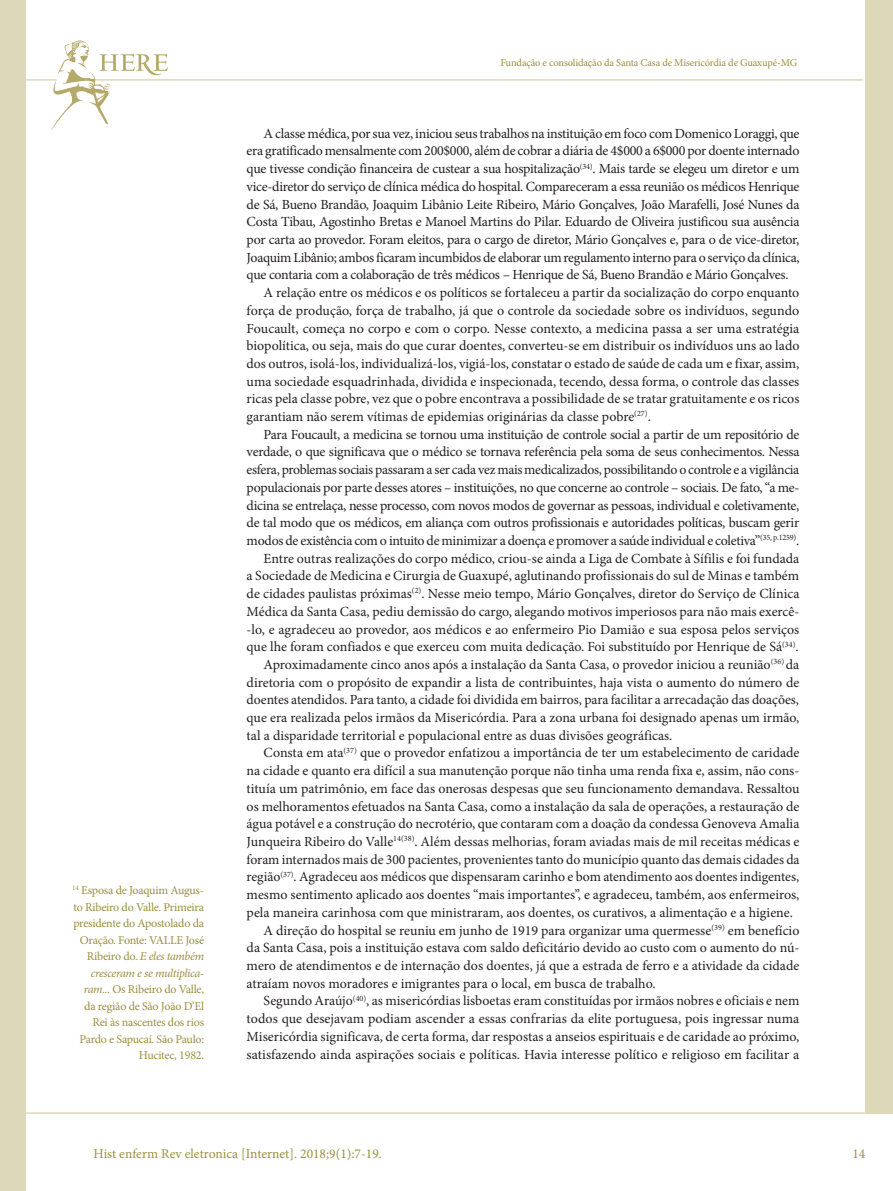
<style>
.page{position:relative;width:893px;height:1191px;background:#fff}
.page>*{position:absolute;margin:0;border:0;box-sizing:border-box;transform-origin:0 0}
.t1{font:13.95px "Minion Pro";letter-spacing:-.005em;color:#231f20}
.t2{font:13.95px "Minion Pro";letter-spacing:-.025em;color:#231f20}
.t3{font:13.5px "Minion Pro";color:#9b8f3f}
.t4{font:12px/16.5px "Minion Pro";letter-spacing:-.02em;color:#9b8f3f;text-align:right}
.t5{font:10.5px "Minion Pro";letter-spacing:-.015em;color:#9b8f3f}
.s1{font-style:italic}
</style>
<div class="page">
<hr style="left:0;top:1112px;width:893px;height:1px;background:#ded8bb">
<hr style="left:0;top:79px;width:863px;height:2px;background:#ded8bb">
<div style="left:865px;top:0;width:28px;height:1113px;background:#ded8bb"></div>
<div style="left:0;top:0;width:26px;height:1191px;background:#ded8bb"></div>
<svg style="left:50px;top:40px;width:118px;height:91px"></svg>
<p class="t4" style="left:72px;top:882px;width:133px"><sup>14</sup> Esposa de Joaquim Augus&shy;to Ribeiro do Valle. Primeira presidente do Apostolado da<br>Oração. Fonte: VALLE José<br>Ribeiro do. <span class="s1">E eles também cresceram e se multiplica&shy;ram...</span> Os Ribeiro do Valle, da região de São João D’El<br>Rei às nascentes dos rios<br>Pardo e Sapucaí. São Paulo:<br>Hucitec, 1982.</p>
<p class="t5" style="left:500px;top:56px;width:298px">Fundação e consolidação da Santa Casa de Misericórdia de Guaxupé-MG</p>
<p class="t1" style="left:264px;top:124px;width:537px">A classe médica, por sua vez, iniciou seus trabalhos na instituição em foco com Domenico Loraggi, que</p>
<p class="t1" style="left:247px;top:142px;width:554px">era gratificado mensalmente com 200$000, além de cobrar a diária de 4$000 a 6$000 por doente internado</p>
<p class="t1" style="left:247px;top:159px;width:554px">que tivesse condição financeira de custear a sua hospitalização<sup>(34)</sup>. Mais tarde se elegeu um diretor e um</p>
<p class="t1" style="left:247px;top:177px;width:554px">vice-diretor do serviço de clínica médica do hospital. Compareceram a essa reunião os médicos Henrique</p>
<p class="t1" style="left:247px;top:195px;width:554px">de Sá, Bueno Brandão, Joaquim Libânio Leite Ribeiro, Mário Gonçalves, João Marafelli, José Nunes da</p>
<p class="t1" style="left:247px;top:212px;width:554px">Costa Tibau, Agostinho Bretas e Manoel Martins do Pilar. Eduardo de Oliveira justificou sua ausência</p>
<p class="t1" style="left:247px;top:230px;width:554px">por carta ao provedor. Foram eleitos, para o cargo de diretor, Mário Gonçalves e, para o de vice-diretor,</p>
<p class="t1" style="left:247px;top:248px;width:554px">Joaquim Libânio; ambos ficaram incumbidos de elaborar um regulamento interno para o serviço da clínica,</p>
<p class="t1" style="left:247px;top:266px;width:543px">que contaria com a colaboração de três médicos – Henrique de Sá, Bueno Brandão e Mário Gonçalves.</p>
<p class="t1" style="left:264px;top:283px;width:537px">A relação entre os médicos e os políticos se fortaleceu a partir da socialização do corpo enquanto</p>
<p class="t1" style="left:247px;top:301px;width:554px">força de produção, força de trabalho, já que o controle da sociedade sobre os indivíduos, segundo</p>
<p class="t1" style="left:247px;top:319px;width:554px">Foucault, começa no corpo e com o corpo. Nesse contexto, a medicina passa a ser uma estratégia</p>
<p class="t1" style="left:247px;top:336px;width:554px">biopolítica, ou seja, mais do que curar doentes, converteu-se em distribuir os indivíduos uns ao lado</p>
<p class="t1" style="left:247px;top:354px;width:554px">dos outros, isolá-los, individualizá-los, vigiá-los, constatar o estado de saúde de cada um e fixar, assim,</p>
<p class="t1" style="left:247px;top:372px;width:554px">uma sociedade esquadrinhada, dividida e inspecionada, tecendo, dessa forma, o controle das classes</p>
<p class="t1" style="left:247px;top:389px;width:554px">ricas pela classe pobre, vez que o pobre encontrava a possibilidade de se tratar gratuitamente e os ricos</p>
<p class="t1" style="left:247px;top:407px;width:406px">garantiam não serem vítimas de epidemias originárias da classe pobre<sup>(27)</sup>.</p>
<p class="t1" style="left:264px;top:425px;width:537px">Para Foucault, a medicina se tornou uma instituição de controle social a partir de um repositório de</p>
<p class="t1" style="left:247px;top:443px;width:554px">verdade, o que significava que o médico se tornava referência pela soma de seus conhecimentos. Nessa</p>
<p class="t2" style="left:247px;top:460px;width:554px">esfera, problemas sociais passaram a ser cada vez mais medicalizados, possibilitando o controle e a vigilância</p>
<p class="t1" style="left:247px;top:478px;width:554px">populacionais por parte desses atores – instituições, no que concerne ao controle – sociais. De fato, “a me-</p>
<p class="t1" style="left:247px;top:496px;width:554px">dicina se entrelaça, nesse processo, com novos modos de governar as pessoas, individual e coletivamente,</p>
<p class="t1" style="left:247px;top:513px;width:554px">de tal modo que os médicos, em aliança com outros profissionais e autoridades políticas, buscam gerir</p>
<p class="t1" style="left:247px;top:531px;width:554px">modos de existência com o intuito de minimizar a doença e promover a saúde individual e coletiva”<sup>(35,</sup> <sup>p.1259)</sup>.</p>
<p class="t1" style="left:264px;top:549px;width:537px">Entre outras realizações do corpo médico, criou-se ainda a Liga de Combate à Sífilis e foi fundada</p>
<p class="t1" style="left:247px;top:566px;width:554px">a Sociedade de Medicina e Cirurgia de Guaxupé, aglutinando profissionais do sul de Minas e também</p>
<p class="t1" style="left:247px;top:584px;width:554px">de cidades paulistas próximas<sup>(2)</sup>. Nesse meio tempo, Mário Gonçalves, diretor do Serviço de Clínica</p>
<p class="t1" style="left:247px;top:602px;width:554px">Médica da Santa Casa, pediu demissão do cargo, alegando motivos imperiosos para não mais exercê-</p>
<p class="t1" style="left:247px;top:620px;width:554px">-lo, e agradeceu ao provedor, aos médicos e ao enfermeiro Pio Damião e sua esposa pelos serviços</p>
<p class="t1" style="left:247px;top:637px;width:554px">que lhe foram confiados e que exerceu com muita dedicação. Foi substituído por Henrique de Sá<sup>(34)</sup>.</p>
<p class="t1" style="left:264px;top:655px;width:537px">Aproximadamente cinco anos após a instalação da Santa Casa, o provedor iniciou a reunião<sup>(36)</sup> da</p>
<p class="t1" style="left:247px;top:673px;width:554px">diretoria com o propósito de expandir a lista de contribuintes, haja vista o aumento do número de</p>
<p class="t1" style="left:247px;top:690px;width:554px">doentes atendidos. Para tanto, a cidade foi dividida em bairros, para facilitar a arrecadação das doações,</p>
<p class="t1" style="left:247px;top:708px;width:554px">que era realizada pelos irmãos da Misericórdia. Para a zona urbana foi designado apenas um irmão,</p>
<p class="t1" style="left:247px;top:726px;width:427px">tal a disparidade territorial e populacional entre as duas divisões geográficas.</p>
<p class="t1" style="left:264px;top:743px;width:537px">Consta em ata<sup>(37)</sup> que o provedor enfatizou a importância de ter um estabelecimento de caridade</p>
<p class="t1" style="left:247px;top:761px;width:554px">na cidade e quanto era difícil a sua manutenção porque não tinha uma renda fixa e, assim, não cons-</p>
<p class="t1" style="left:247px;top:779px;width:554px">tituía um patrimônio, em face das onerosas despesas que seu funcionamento demandava. Ressaltou</p>
<p class="t1" style="left:247px;top:797px;width:554px">os melhoramentos efetuados na Santa Casa, como a instalação da sala de operações, a restauração de</p>
<p class="t1" style="left:247px;top:814px;width:554px">água potável e a construção do necrotério, que contaram com a doação da condessa Genoveva Amalia</p>
<p class="t1" style="left:247px;top:832px;width:554px">Junqueira Ribeiro do Valle<sup>14(38)</sup>. Além dessas melhorias, foram aviadas mais de mil receitas médicas e</p>
<p class="t1" style="left:247px;top:850px;width:554px">foram internados mais de 300 pacientes, provenientes tanto do município quanto das demais cidades da</p>
<p class="t1" style="left:247px;top:867px;width:554px">região<sup>(37)</sup>. Agradeceu aos médicos que dispensaram carinho e bom atendimento aos doentes indigentes,</p>
<p class="t1" style="left:247px;top:885px;width:554px">mesmo sentimento aplicado aos doentes “mais importantes”, e agradeceu, também, aos enfermeiros,</p>
<p class="t1" style="left:247px;top:903px;width:548px">pela maneira carinhosa com que ministraram, aos doentes, os curativos, a alimentação e a higiene.</p>
<p class="t1" style="left:264px;top:920px;width:537px">A direção do hospital se reuniu em junho de 1919 para organizar uma quermesse<sup>(39)</sup> em benefício</p>
<p class="t1" style="left:247px;top:938px;width:554px">da Santa Casa, pois a instituição estava com saldo deficitário devido ao custo com o aumento do nú-</p>
<p class="t1" style="left:247px;top:956px;width:554px">mero de atendimentos e de internação dos doentes, já que a estrada de ferro e a atividade da cidade</p>
<p class="t1" style="left:247px;top:974px;width:410px">atraíam novos moradores e imigrantes para o local, em busca de trabalho.</p>
<p class="t1" style="left:264px;top:991px;width:537px">Segundo Araújo<sup>(40)</sup>, as misericórdias lisboetas eram constituídas por irmãos nobres e oficiais e nem</p>
<p class="t1" style="left:247px;top:1009px;width:554px">todos que desejavam podiam ascender a essas confrarias da elite portuguesa, pois ingressar numa</p>
<p class="t1" style="left:247px;top:1027px;width:554px">Misericórdia significava, de certa forma, dar respostas a anseios espirituais e de caridade ao próximo,</p>
<p class="t1" style="left:247px;top:1044px;width:554px">satisfazendo ainda aspirações sociais e políticas. Havia interesse político e religioso em facilitar a</p>
<p class="t3" style="left:94px;top:1144px;width:290px">Hist enferm Rev eletronica [Internet]. 2018;9(1):7-19.</p>
<p class="t3" style="left:852px;top:1144px;width:14px">14</p>
</div>
